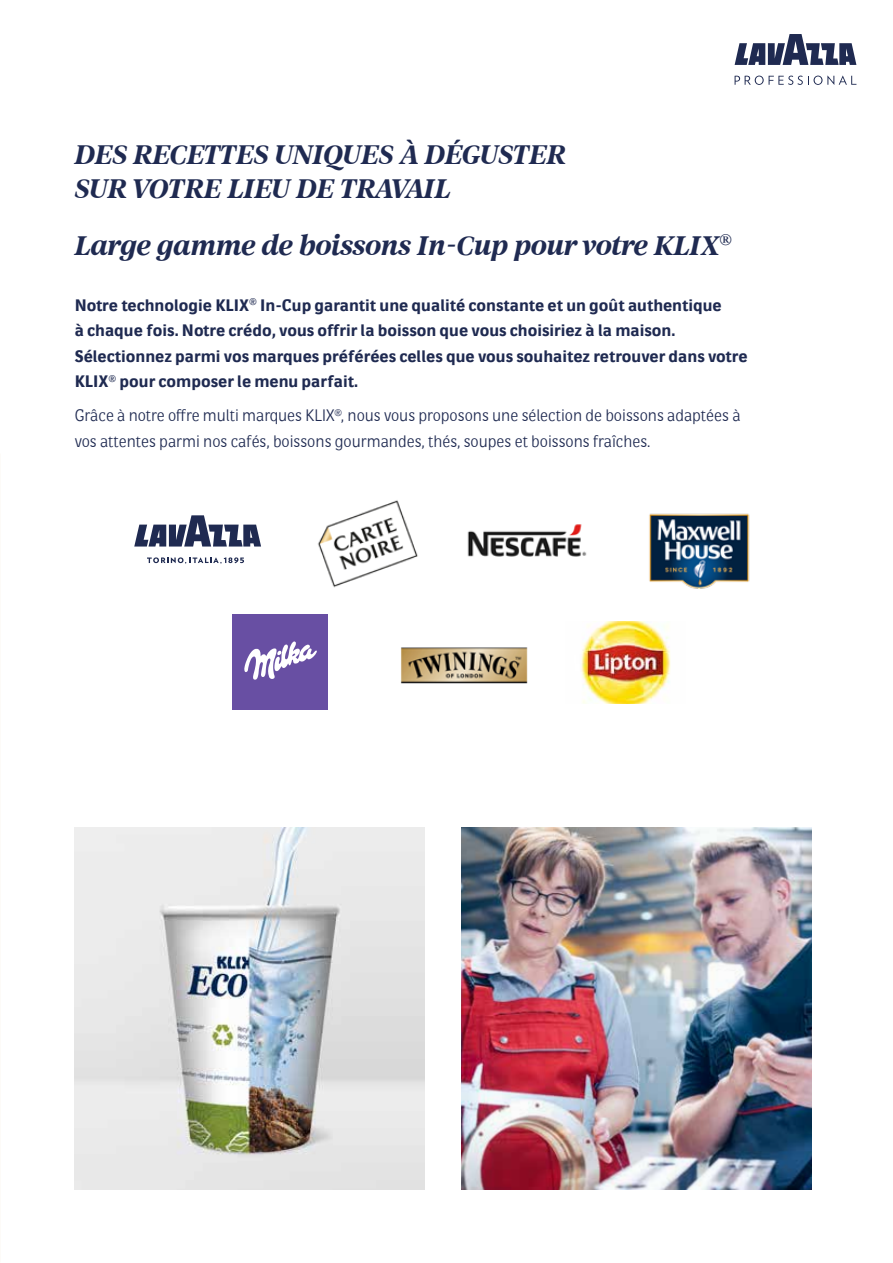
<style>
.page{position:relative;width:893px;height:1263px;background:#fff}
.page>*{position:absolute;margin:0;border:0;box-sizing:border-box;transform-origin:0 0}
.t1{font:italic 600 31.5px/34.5px "LAVAZZ Atitle";color:#1f2a51}
.t2{font:700 16.5px/25.5px "LAVAZZ Atxt";color:#1f2a51}
.t3{font:16.5px/25.5px "LAVAZZ Atxt";color:#1f2a51}
</style>
<div class="page">
<svg style="left:735px;top:76px;width:121px;height:9px"></svg>
<svg style="left:735px;top:34px;width:121px;height:31px"></svg>
<img style="left:581px;top:621px;width:90px;height:82px">
<img style="left:467px;top:524px;width:120px;height:33px">
<img style="left:649px;top:513px;width:101px;height:76px">
<svg style="left:147px;top:557px;width:97px;height:7px"></svg>
<svg style="left:134px;top:515px;width:127px;height:31px"></svg>
<img style="left:401px;top:647px;width:126px;height:37px">
<div style="left:232px;top:615px;width:96px;height:95px;background:#684fa3"></div>
<svg style="left:244px;top:641px;width:73px;height:39px"></svg>
<img style="left:317px;top:500px;width:101px;height:88px">
<img style="left:75px;top:828px;width:350px;height:361px">
<img style="left:462px;top:828px;width:350px;height:361px">
<h1 class="t1" style="left:75px;top:137px;width:493px">DES RECETTES UNIQUES À DÉGUSTER<br>SUR VOTRE LIEU DE TRAVAIL</h1>
<h1 class="t1" style="left:75px;top:229px;width:659px">Large gamme de boissons In-Cup pour votre KLIX<sup>®</sup></h1>
<p class="t2" style="left:75px;top:292px;width:674px">Notre technologie KLIX<sup>®</sup> In-Cup garantit une qualité constante et un goût authentique<br>à chaque fois. Notre crédo, vous offrir la boisson que vous choisiriez à la maison.<br>Sélectionnez parmi vos marques préférées celles que vous souhaitez retrouver dans votre KLIX<sup>®</sup> pour composer le menu parfait.</p>
<p class="t3" style="left:75px;top:403px;width:667px">Grâce à notre offre multi marques KLIX<sup>®</sup>, nous vous proposons une sélection de boissons adaptées à vos attentes parmi nos cafés, boissons gourmandes, thés, soupes et boissons fraîches.</p>
</div>
